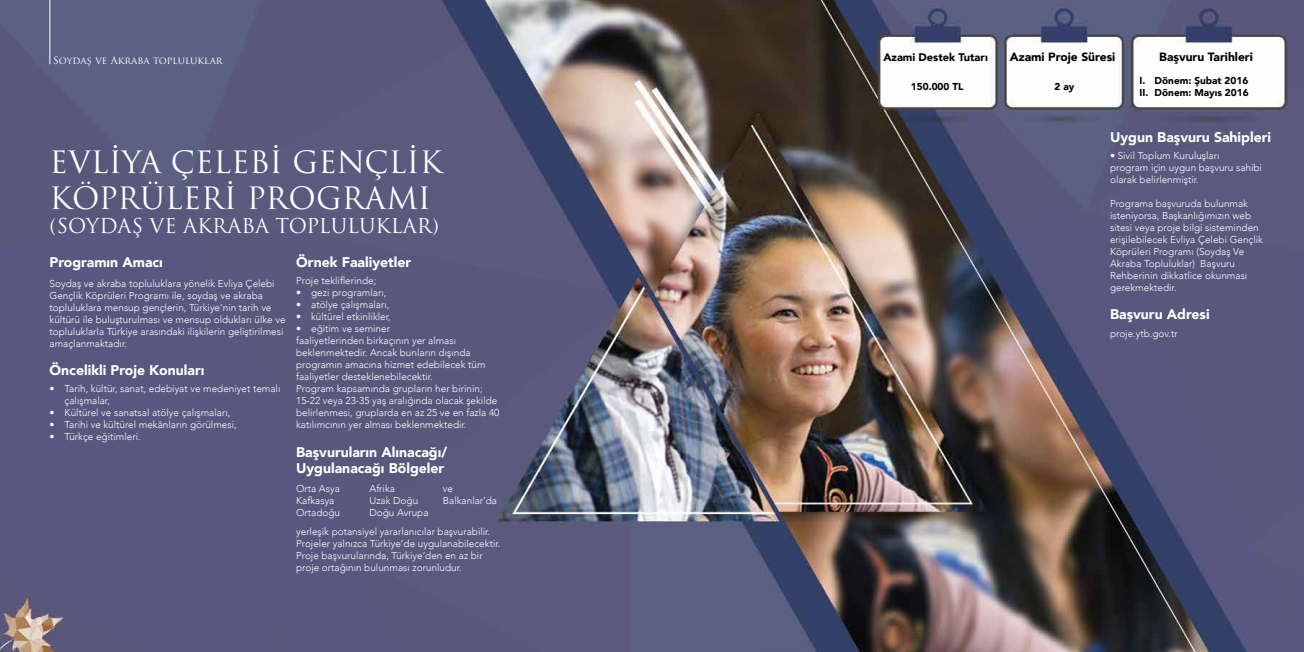
<style>
.page{position:relative;width:1304px;height:652px;background:#fff}
.page>*{position:absolute;margin:0;border:0;box-sizing:border-box;transform-origin:0 0}
.t1{font:30px/36px "Trajan Pro";color:#fff}
.t2{font:20px "Trajan Pro";color:#fff}
.t3{font:900 14px/16.8px "Avenir";color:#fff}
.t4{font:900 12px "Avenir";color:#000}
.t5{font:900 11px "Avenir";color:#000}
.t6{font:300 10px/12px "Avenir";color:#fff}
.t7{font:900 10px/12px "Avenir";color:#000}
.t8{font:10px "Trajan Pro";color:#fff}
</style>
<div class="page">
<img style="left:0;top:0;width:1304px;height:652px">
<hr style="left:50px;top:0;width:1px;height:64px;background:#fff">
<p class="t8" style="left:53px;top:54px;width:171px">Soydaş ve Akraba topluluklar</p>
<p class="t5" style="left:883px;top:47px;width:106px">Azami Destek Tutarı</p>
<p class="t4" style="left:1010px;top:47px;width:107px">Azami Proje Süresi</p>
<p class="t4" style="left:1159px;top:47px;width:95px">Başvuru Tarihleri</p>
<p class="t7" style="left:911px;top:80px;width:54px">150.000 TL</p>
<p class="t7" style="left:1055px;top:80px;width:21px">2 ay</p>
<p class="t7" style="left:1140px;top:74px;width:111px">I. Dönem: Şubat 2016<br>II. Dönem: Mayıs 2016</p>
<h1 class="t1" style="left:50px;top:144px;width:394px">EVLİYA ÇELEBİ GENÇLİK<br>KÖPRÜLERİ PROGRAMI</h1>
<h2 class="t2" style="left:50px;top:213px;width:391px">(SOYDAŞ VE AKRABA TOPLULUKLAR)</h2>
<h3 class="t3" style="left:50px;top:254px;width:115px">Programın Amacı</h3>
<p class="t6" style="left:50px;top:278px;width:237px">Soydaş ve akraba topluluklara yönelik Evliya Çelebi Gençlik Köprüleri Programı ile, soydaş ve akraba topluluklara mensup gençlerin, Türkiye’nin tarih ve kültürü ile buluşturulması ve mensup oldukları ülke ve topluluklarla Türkiye arasındaki ilişkilerin geliştirilmesi amaçlanmaktadır.</p>
<h3 class="t3" style="left:50px;top:361px;width:156px">Öncelikli Proje Konuları</h3>
<p class="t6" style="left:65px;top:383px;width:217px;text-indent:-15px">• Tarih, kültür, sanat, edebiyat ve medeniyet temalı çalışmalar,</p>
<p class="t6" style="left:50px;top:407px;width:182px">• Kültürel ve sanatsal atölye çalışmaları,</p>
<p class="t6" style="left:50px;top:419px;width:189px">• Tarihi ve kültürel mekânların görülmesi,</p>
<p class="t6" style="left:50px;top:431px;width:93px">• Türkçe eğitimleri.</p>
<h3 class="t3" style="left:296px;top:254px;width:117px">Örnek Faaliyetler</h3>
<p class="t6" style="left:296px;top:275px;width:82px">Proje tekliflerinde;</p>
<p class="t6" style="left:296px;top:287px;width:92px">• gezi programları,</p>
<p class="t6" style="left:296px;top:299px;width:95px">• atölye çalışmaları,</p>
<p class="t6" style="left:296px;top:311px;width:96px">• kültürel etkinlikler,</p>
<p class="t6" style="left:296px;top:323px;width:205px">• eğitim ve seminer<br>faaliyetlerinden birkaçının yer alması beklenmektedir. Ancak bunların dışında programın amacına hizmet edebilecek tüm faaliyetler desteklenebilecektir.<br>Program kapsamında grupların her birinin; 15-22 veya 23-35 yaş aralığında olacak şekilde belirlenmesi, gruplarda en az 25 ve en fazla 40 katılımcının yer alması beklenmektedir.</p>
<h3 class="t3" style="left:296px;top:443px;width:152px">Başvuruların Alınacağı/<br>Uygulanacağı Bölgeler</h3>
<p class="t6" style="left:296px;top:483px;width:45px">Orta Asya<br>Kafkasya<br>Ortadoğu</p>
<p class="t6" style="left:370px;top:483px;width:61px">Afrika<br>Uzak Doğu<br>Doğu Avrupa</p>
<p class="t6" style="left:443px;top:483px;width:56px">ve<br>Balkanlar’da</p>
<p class="t6" style="left:296px;top:526px;width:206px">yerleşik potansiyel yararlanıcılar başvurabilir.<br>Projeler yalnızca Türkiye’de uygulanabilecektir.<br>Proje başvurularında, Türkiye’den en az bir proje ortağının bulunması zorunludur.</p>
<h3 class="t3" style="left:1110px;top:128px;width:163px">Uygun Başvuru Sahipleri</h3>
<p class="t6" style="left:1110px;top:150px;width:153px">• Sivil Toplum Kuruluşları<br>program için uygun başvuru sahibi olarak belirlenmiştir.</p>
<p class="t6" style="left:1110px;top:198px;width:154px">Programa başvuruda bulunmak isteniyorsa, Başkanlığımızın web sitesi veya proje bilgi sisteminden erişilebilecek Evliya Çelebi Gençlik<br>Köprüleri Programı (Soydaş Ve<br>Akraba Topluluklar) Başvuru<br>Rehberinin dikkatlice okunması gerekmektedir.</p>
<h3 class="t3" style="left:1110px;top:306px;width:101px">Başvuru Adresi</h3>
<p class="t6" style="left:1110px;top:327px;width:69px">proje.ytb.gov.tr</p>
</div>
